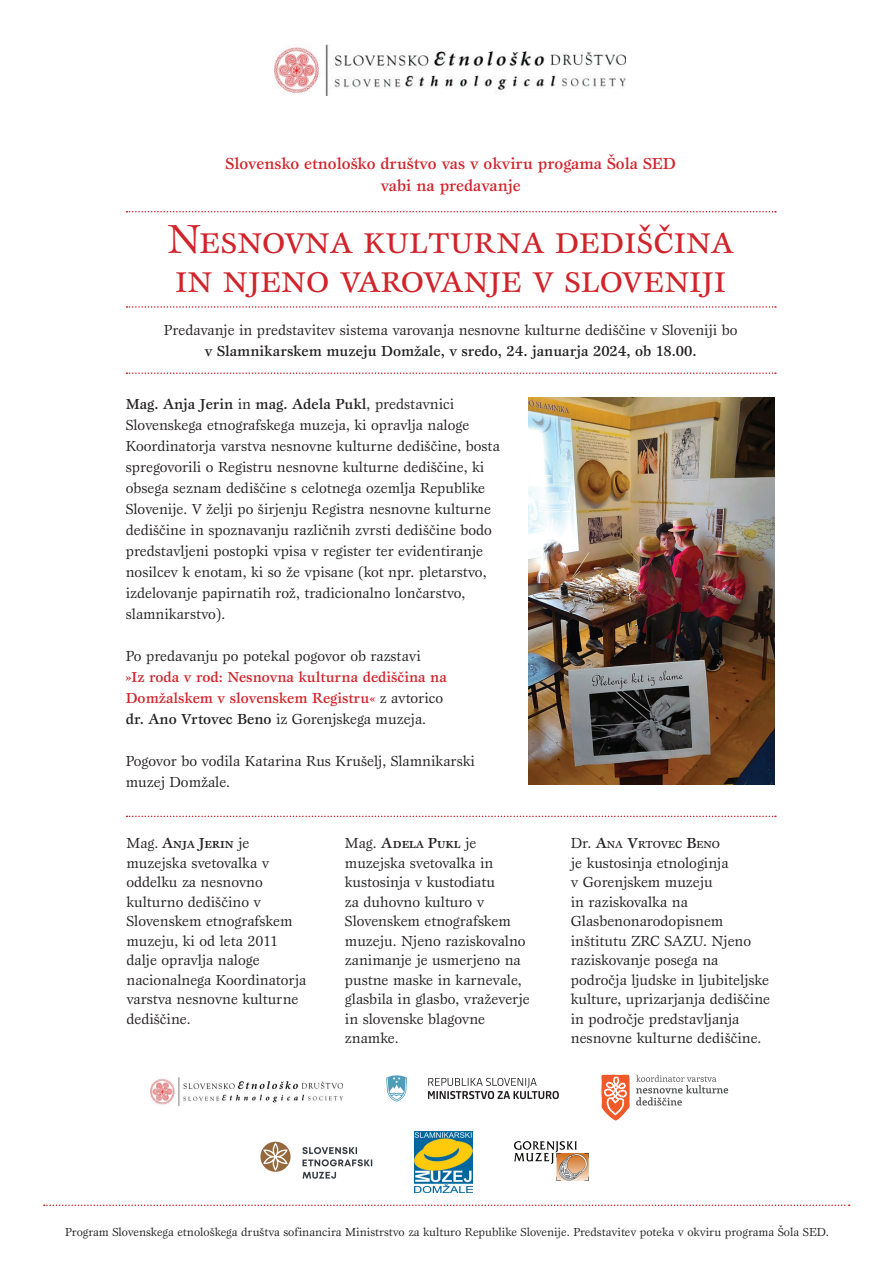
<style>
.page{position:relative;width:893px;height:1263px;background:#fff}
.page>*{position:absolute;margin:0;border:0;box-sizing:border-box;transform-origin:0 0}
.t1{font:42px/39px "Esprit SC Itc TEE";color:#d1232a}
.t2{font:500 16.5px/22.5px "Esprit Itc TEE";color:#d1232a;text-align:center}
.t3{font:15px/19.5px "Esprit Itc TEE";color:#231f20}
.t4{font:500 15px/21px "Esprit Itc TEE";color:#d1232a}
.t5{font:500 15px "Esprit Itc TEE";color:#231f20}
.t6{font:500 15px "Esprit SC Itc TEE";color:#231f20}
.t7{font:12px "Esprit Itc TEE";color:#231f20}
.t8{font:500 10.5px "Esprit Itc TEE";color:#231f20}
.s1{font-weight:500}
.s2{font-weight:400;color:#231f20}
.s3{color:#231f20}
.s4{font-family:"Esprit Itc TEE";font-weight:400}
.s5{font-weight:400;font-size:15px}
.s6{font-size:15px}
</style>
<div class="page">
<img style="left:274px;top:45px;width:352px;height:51px">
<svg style="left:126px;top:211px;width:650px;height:1px"></svg>
<svg style="left:126px;top:306px;width:650px;height:2px"></svg>
<svg style="left:126px;top:372px;width:650px;height:2px"></svg>
<svg style="left:126px;top:816px;width:650px;height:1px"></svg>
<svg style="left:44px;top:1204px;width:806px;height:2px"></svg>
<svg style="left:428px;top:1078px;width:131px;height:21px"></svg>
<svg style="left:386px;top:1075px;width:21px;height:26px"></svg>
<svg style="left:260px;top:1142px;width:31px;height:30px"></svg>
<svg style="left:302px;top:1147px;width:70px;height:32px"></svg>
<svg style="left:601px;top:1075px;width:29px;height:45px"></svg>
<svg style="left:636px;top:1075px;width:92px;height:30px"></svg>
<img style="left:150px;top:1077px;width:192px;height:28px">
<img style="left:414px;top:1132px;width:59px;height:60px">
<img style="left:515px;top:1142px;width:74px;height:39px">
<img style="left:528px;top:398px;width:247px;height:387px">
<p class="t2" style="left:226px;top:152px;width:452px">Slovensko etnološko društvo vas v okviru progama Šola SED vabi na predavanje</p>
<h1 class="t1" style="left:167px;top:220px;width:568px">Nesnovna kulturna dediščina in njeno varovanje v sloveniji</h1>
<p class="t3" style="left:164px;top:321px;width:575px">Predavanje in predstavitev sistema varovanja nesnovne kulturne dediščine v Sloveniji bo</p>
<p class="t5" style="left:205px;top:342px;width:493px">v Slamnikarskem muzeju Domžale, v sredo, 24. januarja 2024, ob 18.00.</p>
<p class="t3" style="left:126px;top:394px;width:376px;line-height:21px"><span class="s1">Mag. Anja Jerin</span> in <span class="s1">mag. Adela Pukl</span>, predstavnici Slovenskega etnografskega muzeja, ki opravlja naloge Koordinatorja varstva nesnovne kulturne dediščine, bosta spregovorili o Registru nesnovne kulturne dediščine, ki obsega seznam dediščine s celotnega ozemlja Republike Slovenije. V želji po širjenju Registra nesnovne kulturne dediščine in spoznavanju različnih zvrsti dediščine bodo predstavljeni postopki vpisa v register ter evidentiranje nosilcev k enotam, ki so že vpisane (kot npr. pletarstvo, izdelovanje papirnatih rož, tradicionalno lončarstvo, slamnikarstvo).</p>
<p class="t3" style="left:126px;top:646px;width:297px">Po predavanju po potekal pogovor ob razstavi</p>
<p class="t4" style="left:126px;top:667px;width:323px">»Iz roda v rod: Nesnovna kulturna dediščina na<br>Domžalskem v slovenskem Registru« <span class="s2">z avtorico </span><span class="s3">dr. Ano Vrtovec Beno</span> <span class="s2">iz Gorenjskega muzeja.</span></p>
<p class="t3" style="left:126px;top:751px;width:351px;line-height:21px">Pogovor bo vodila Katarina Rus Krušelj, Slamnikarski muzej Domžale.</p>
<p class="t6" style="left:126px;top:834px;width:125px"><span class="s4">Mag.</span> Anja Jerin <span class="s4">je</span></p>
<p class="t3" style="left:126px;top:853px;width:181px">muzejska svetovalka v oddelku za nesnovno kulturno dediščino v<br>Slovenskem etnografskem muzeju, ki od leta 2011 dalje opravlja naloge nacionalnega Koordinatorja varstva nesnovne kulturne dediščine.</p>
<p class="t6" style="left:345px;top:834px;width:133px"><span class="s4">Mag.</span> Adela Pukl <span class="s4">je</span></p>
<p class="t3" style="left:345px;top:853px;width:186px">muzejska svetovalka in kustosinja v kustodiatu<br>za duhovno kulturo v<br>Slovenskem etnografskem muzeju. Njeno raziskovalno zanimanje je usmerjeno na pustne maske in karnevale, glasbila in glasbo, vraževerje in slovenske blagovne znamke.</p>
<p class="t8" style="left:571px;top:838px;width:151px"><span class="s5">Dr.</span> <span class="s6">A</span>NA <span class="s6">V</span>RTOVEC <span class="s6">B</span>ENO</p>
<p class="t3" style="left:571px;top:853px;width:201px">je kustosinja etnologinja<br>v Gorenjskem muzeju<br>in raziskovalka na<br>Glasbenonarodopisnem inštitutu ZRC SAZU. Njeno raziskovanje posega na področja ljudske in ljubiteljske kulture, uprizarjanja dediščine in področje predstavljanja nesnovne kulturne dediščine.</p>
<p class="t7" style="left:65px;top:1225px;width:765px">Program Slovenskega etnološkega društva sofinancira Ministrstvo za kulturo Republike Slovenije. Predstavitev poteka v okviru programa Šola SED.</p>
</div>
